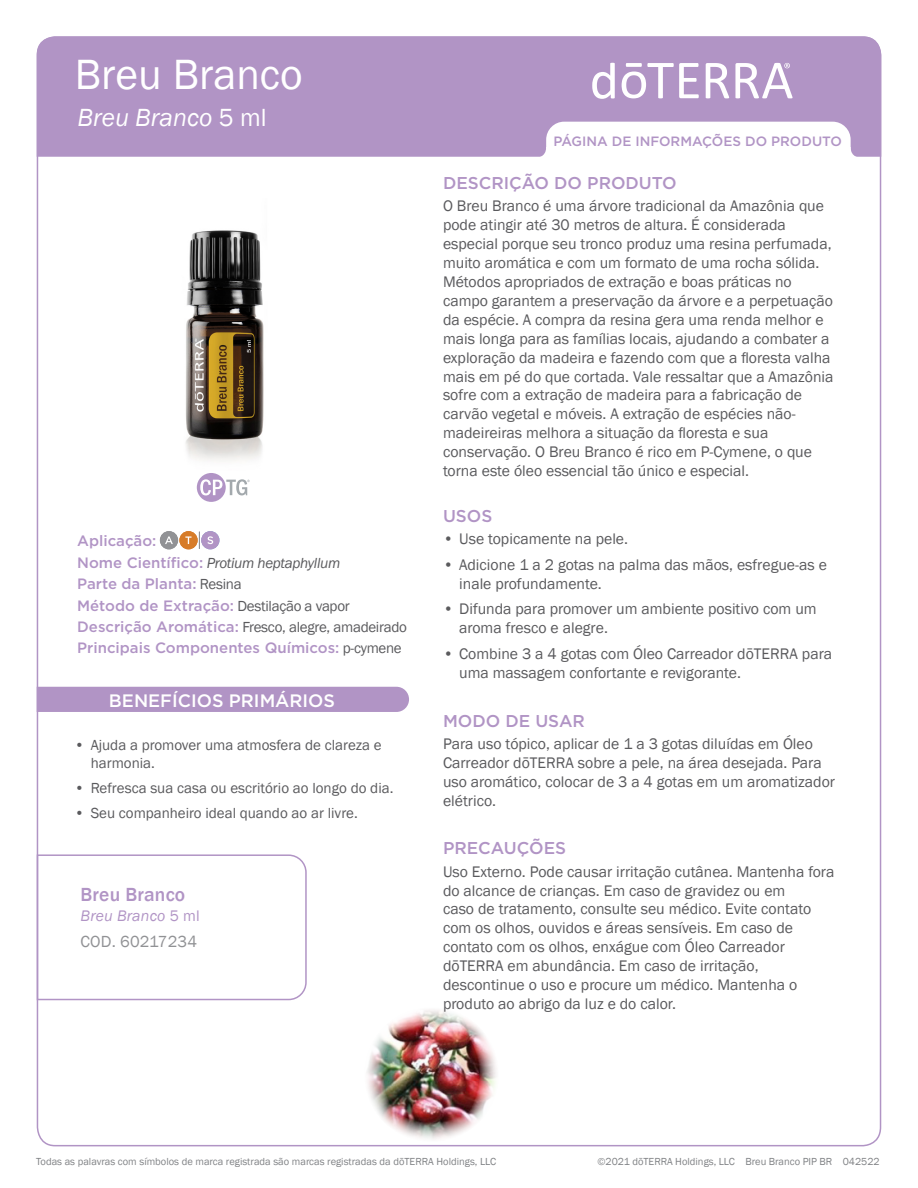
<style>
.page{position:relative;width:918px;height:1188px;background:#fff}
.page>*{position:absolute;margin:0;border:0;box-sizing:border-box;transform-origin:0 0}
.t1{font:43.5px "Franklin Gothic";color:#fff}
.t2{font:italic 25.5px "Franklin Gothic";color:#fff}
.Tag_H1{font:500 19.5px "Franklin Gothic";letter-spacing:.01em;color:#b194c5}
.t3{font:500 18px "Gotham";color:#fff}
.Purple_Headers{font:500 17.1px "Gotham";color:#b194c5}
.Tag_details{font:16.5px "Franklin Gothic";letter-spacing:.01em;color:#919295}
.Body{font:15.75px/18.9px "Franklin Gothic";color:#5a5a5d}
.Directions_Bold_Attr{font:15.75px/18.9px "Franklin Gothic";color:#5a5a5d}
.Tag_H2{font:italic 15.75px "Franklin Gothic";letter-spacing:.01em;color:#b194c5}
.Oil_Attribute_Panel{font:15px/18px "Franklin Gothic";color:#5a5a5d}
.Oil_Attribute_Panel-2{font:500 15px "Gotham";color:#b194c5}
.Oil_Attribute_Panel-3{font:15px "Franklin Gothic";letter-spacing:-.02em;color:#5a5a5d}
.Oil_Attribute_Panel-4{font:italic 15px "Franklin Gothic";letter-spacing:-.02em;color:#5a5a5d}
.t4{font:500 13.5px "Gotham";color:#b194c5}
.t5{font:10.5px "Franklin Gothic";color:#808285}
.s1{font-style:normal}
.s2{font-family:"Gotham";font-weight:500;font-style:normal;color:#b194c5}
.s3{font-family:"Franklin Gothic";font-weight:400;color:#5a5a5d}
.s4{font-family:"Gotham";font-weight:500;color:#b194c5}
</style>
<div class="page">
<div style="left:37px;top:36px;width:844px;height:121px;background:#b194c5"></div>
<svg style="left:706px;top:63px;width:23px;height:35px"></svg>
<svg style="left:622px;top:63px;width:77px;height:35px"></svg>
<svg style="left:592px;top:63px;width:23px;height:36px"></svg>
<svg style="left:735px;top:63px;width:58px;height:35px"></svg>
<svg style="left:536px;top:122px;width:325px;height:35px"></svg>
<svg style="left:197px;top:473px;width:53px;height:29px"></svg>
<svg style="left:201px;top:531px;width:19px;height:18px"></svg>
<div style="left:37px;top:687px;width:372px;height:25px;background:#b194c5"></div>
<svg style="left:36px;top:854px;width:271px;height:147px"></svg>
<svg style="left:199px;top:532px;width:1px;height:17px"></svg>
<div style="left:160px;top:531px;width:18px;height:18px;background:#919295;border-radius:50%"></div>
<svg style="left:165px;top:536px;width:8px;height:8px"></svg>
<div style="left:179px;top:531px;width:19px;height:18px;background:#d77c29;border-radius:50%"></div>
<svg style="left:185px;top:536px;width:7px;height:8px"></svg>
<div style="left:201px;top:531px;width:18px;height:18px;background:#b194c5;border-radius:50%"></div>
<svg style="left:207px;top:536px;width:7px;height:8px"></svg>
<img style="left:363px;top:1006px;width:137px;height:137px;border-radius:68px">
<img style="left:185px;top:230px;width:79px;height:231px">
<p class="t1" style="left:75px;top:48px;width:229px">Breu Branco</p>
<p class="t2" style="left:78px;top:101px;width:191px">Breu Branco <span class="s1">5 ml</span></p>
<p class="Oil_Attribute_Panel-2" style="left:77px;top:531px;width:81px">Aplicação:</p>
<p class="Oil_Attribute_Panel-4" style="left:77px;top:553px;width:265px"><span class="s2">Nome Científico:</span> Protium heptaphyllum</p>
<p class="Oil_Attribute_Panel-2" style="left:77px;top:574px;width:166px">Parte da Planta: <span class="s3">Resina</span></p>
<p class="Oil_Attribute_Panel-2" style="left:77px;top:595px;width:274px">Método de Extração: <span class="s3">Destilação a vapor</span></p>
<p class="Oil_Attribute_Panel-3" style="left:77px;top:618px;width:331px"><span class="s4">Descrição Aromática:</span> Fresco, alegre, amadeirado</p>
<p class="Oil_Attribute_Panel-2" style="left:77px;top:638px;width:326px">Principais Componentes Químicos: <span class="s3">p-cymene</span></p>
<p class="t3" style="left:109px;top:688px;width:228px">BENEFÍCIOS PRIMÁRIOS</p>
<p class="Oil_Attribute_Panel" style="left:91px;top:737px;width:293px;text-indent:-16px">• Ajuda a promover uma atmosfera de clareza e harmonia.</p>
<p class="Oil_Attribute_Panel" style="left:75px;top:779px;width:321px">• Refresca sua casa ou escritório ao longo do dia.</p>
<p class="Oil_Attribute_Panel" style="left:75px;top:804px;width:285px">• Seu companheiro ideal quando ao ar livre.</p>
<p class="Tag_H1" style="left:81px;top:883px;width:106px">Breu Branco</p>
<p class="Tag_H2" style="left:81px;top:906px;width:121px">Breu Branco <span class="s1">5 ml</span></p>
<p class="Tag_details" style="left:81px;top:932px;width:118px">COD. 60217234</p>
<p class="t4" style="left:553px;top:132px;width:290px">PÁGINA DE INFORMAÇÕES DO PRODUTO</p>
<p class="Purple_Headers" style="left:443px;top:172px;width:235px">DESCRIÇÃO DO PRODUTO</p>
<p class="Body" style="left:443px;top:197px;width:392px">O Breu Branco é uma árvore tradicional da Amazônia que pode atingir até 30 metros de altura. É considerada especial porque seu tronco produz uma resina perfumada, muito aromática e com um formato de uma rocha sólida.<br>Métodos apropriados de extração e boas práticas no campo garantem a preservação da árvore e a perpetuação da espécie. A compra da resina gera uma renda melhor e mais longa para as famílias locais, ajudando a combater a exploração da madeira e fazendo com que a floresta valha mais em pé do que cortada. Vale ressaltar que a Amazônia sofre com a extração de madeira para a fabricação de carvão vegetal e móveis. A extração de espécies não&shy;madeireiras melhora a situação da floresta e sua conservação. O Breu Branco é rico em P-Cymene, o que torna este óleo essencial tão único e especial.</p>
<p class="Purple_Headers" style="left:443px;top:505px;width:51px">USOS</p>
<p class="Body" style="left:443px;top:530px;width:187px">• Use topicamente na pele.</p>
<p class="Body" style="left:459px;top:555px;width:369px;text-indent:-16px">• Adicione 1 a 2 gotas na palma das mãos, esfregue-as e inale profundamente.</p>
<p class="Body" style="left:459px;top:600px;width:359px;text-indent:-16px">• Difunda para promover um ambiente positivo com um aroma fresco e alegre.</p>
<p class="Body" style="left:459px;top:645px;width:374px;text-indent:-16px">• Combine 3 a 4 gotas com Óleo Carreador dōTERRA para uma massagem confortante e revigorante.</p>
<p class="Purple_Headers" style="left:443px;top:709px;width:143px">MODO DE USAR</p>
<p class="Directions_Bold_Attr" style="left:443px;top:735px;width:394px">Para uso tópico, aplicar de 1 a 3 gotas diluídas em Óleo Carreador dōTERRA sobre a pele, na área desejada. Para uso aromático, colocar de 3 a 4 gotas em um aromatizador elétrico.</p>
<p class="Purple_Headers" style="left:443px;top:837px;width:125px">PRECAUÇÕES</p>
<p class="Body" style="left:443px;top:862px;width:393px">Uso Externo. Pode causar irritação cutânea. Mantenha fora do alcance de crianças. Em caso de gravidez ou em</p>
<p class="Body" style="left:443px;top:900px;width:370px">caso de tratamento, consulte seu médico. Evite contato com os olhos, ouvidos e áreas sensíveis. Em caso de contato com os olhos, enxágue com Óleo Carreador dōTERRA em abundância. Em caso de irritação, descontinue o uso e procure um médico. Mantenha o produto ao abrigo da luz e do calor.</p>
<p class="t5" style="left:36px;top:1155px;width:462px">Todas as palavras com símbolos de marca registrada são marcas registradas da dōTERRA Holdings, LLC</p>
<p class="t5" style="left:598px;top:1155px;width:284px">©2021 dōTERRA Holdings, LLC Breu Branco PIP BR 042522</p>
</div>
